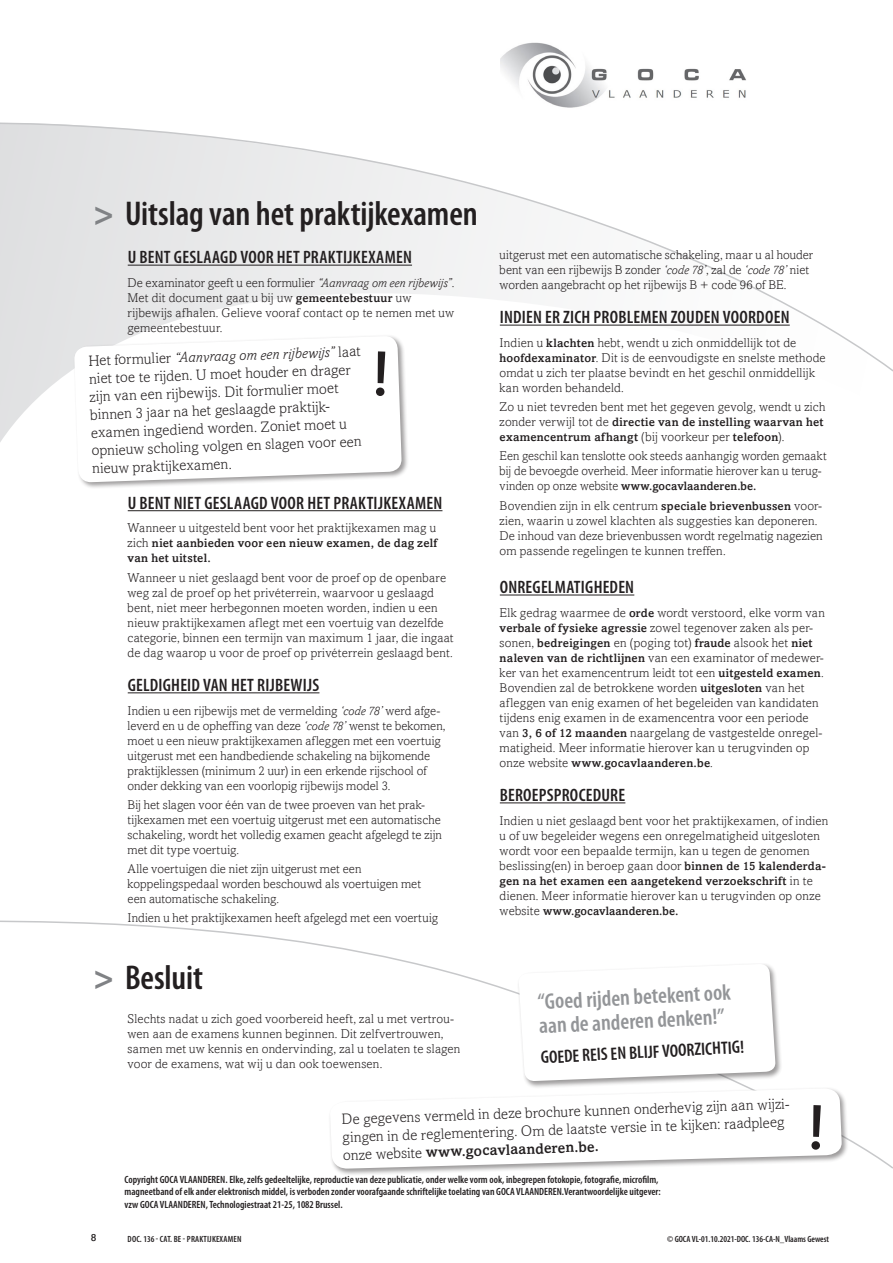
<style>
.page{position:relative;width:893px;height:1263px;background:#fff}
.page>*{position:absolute;margin:0;border:0;box-sizing:border-box;transform-origin:0 0}
.Titel1_Myr{font:600 condensed 34.5px "Myriad Pro";letter-spacing:-.005em;color:#231f20}
.Bodytxt{font:600 condensed 22.5px/24px "Myriad Pro";color:#939598}
.titel2{font:600 condensed 18px "Myriad Pro";letter-spacing:.01em;color:#231f20}
.Bodytxt-2{font:600 condensed 18px "Myriad Pro";letter-spacing:.01em;color:#231f20}
.Let_op_kader{font:300 15px/18px "Amasis";color:#231f20}
.Bodytxt-3{font:300 12.75px/15px "Amasis";letter-spacing:.01em;color:#231f20}
.Bodytxt-4{font:500 12px/15px "Amasis";letter-spacing:.02em;color:#231f20}
.t1{font:600 condensed 10.5px/12.6px "Myriad Pro";color:#231f20}
.t2{font:500 10.5px "Amasis";color:#231f20}
.t3{font:600 condensed 9px "Myriad Pro";color:#231f20}
.t4{font:600 condensed 9px "Myriad Pro";letter-spacing:.02em;color:#231f20}
.s1{font-weight:700;font-stretch:normal;color:#808285}
.s2{font-style:italic}
.s3{font-weight:500;font-size:12px}
.s4{font-weight:300;font-size:12.75px}
.s5{font-weight:500}
</style>
<div class="page">
<img style="left:500px;top:42px;width:246px;height:66px">
<svg style="left:0;top:373px;width:68px;height:69px"></svg>
<svg style="left:0;top:122px;width:893px;height:251px"></svg>
<svg style="left:0;top:920px;width:893px;height:249px"></svg>
<hr style="left:128px;top:265px;width:284px;height:1px;background:#231f20">
<hr style="left:128px;top:510px;width:314px;height:1px;background:#231f20">
<hr style="left:128px;top:692px;width:191px;height:1px;background:#231f20">
<hr style="left:500px;top:325px;width:290px;height:1px;background:#231f20">
<hr style="left:500px;top:594px;width:134px;height:1px;background:#231f20">
<hr style="left:500px;top:802px;width:125px;height:1px;background:#231f20">
<div style="left:73px;top:335px;width:336px;height:155px;background:#231f20;opacity:.45"></div>
<svg style="left:74px;top:336px;width:328px;height:147px"></svg>
<div style="left:517px;top:963px;width:266px;height:125px;background:#231f20;opacity:.45"></div>
<svg style="left:518px;top:963px;width:258px;height:118px"></svg>
<div style="left:328px;top:1087px;width:521px;height:89px;background:#231f20;opacity:.45"></div>
<svg style="left:376px;top:351px;width:10px;height:45px"></svg>
<svg style="left:330px;top:1088px;width:512px;height:81px"></svg>
<p class="Titel1_Myr" style="left:94px;top:192px;width:386px"><span class="s1">&gt;</span> Uitslag van het praktijkexamen</p>
<p class="titel2" style="left:128px;top:246px;width:286px">U BENT GESLAAGD VOOR HET PRAKTIJKEXAMEN</p>
<p class="Bodytxt-3" style="left:128px;top:275px;width:328px">De examinator geeft u een formulier <span class="s2">“Aanvraag om een rijbewijs”</span>.<br>Met dit document gaat u bij uw <span class="s3">gemeentebestuur</span> uw rijbewijs afhalen. Gelieve vooraf contact op te nemen met uw gemeentebestuur.</p>
<p class="Let_op_kader" style="left:88px;top:351px;width:274px;rotate:-2deg">Het formulier <span class="s2">“Aanvraag om een rijbewijs”</span> laat niet toe te rijden. U moet houder en drager zijn van een rijbewijs. Dit formulier moet binnen 3 jaar na het geslaagde praktijk&shy;examen ingediend worden. Zoniet moet u opnieuw scholing volgen en slagen voor een nieuw praktijkexamen.</p>
<p class="titel2" style="left:128px;top:492px;width:316px">U BENT NIET GESLAAGD VOOR HET PRAKTIJKEXAMEN</p>
<p class="Bodytxt-3" style="left:128px;top:521px;width:310px">Wanneer u uitgesteld bent voor het praktijkexamen mag u</p>
<p class="Bodytxt-4" style="left:128px;top:536px;width:311px"><span class="s4">zich</span> niet aanbieden voor een nieuw examen, de dag zelf van het uitstel.</p>
<p class="Bodytxt-3" style="left:128px;top:570px;width:328px">Wanneer u niet geslaagd bent voor de proef op de openbare weg zal de proef op het privéterrein, waarvoor u geslaagd bent, niet meer herbegonnen moeten worden, indien u een nieuw praktijkexamen aflegt met een voertuig van dezelfde categorie, binnen een termijn van maximum 1 jaar, die ingaat de dag waarop u voor de proef op privéterrein geslaagd bent.</p>
<p class="titel2" style="left:128px;top:674px;width:193px">GELDIGHEID VAN HET RIJBEWIJS</p>
<p class="Bodytxt-3" style="left:128px;top:703px;width:320px">Indien u een rijbewijs met de vermelding <span class="s2">‘code 78’</span> werd afge&shy;leverd en u de opheffing van deze <span class="s2">‘code 78’</span> wenst te bekomen, moet u een nieuw praktijkexamen afleggen met een voertuig uitgerust met een handbediende schakeling na bijkomende praktijklessen (minimum 2 uur) in een erkende rijschool of onder dekking van een voorlopig rijbewijs model 3.</p>
<p class="Bodytxt-3" style="left:128px;top:797px;width:316px">Bij het slagen voor één van de twee proeven van het prak&shy;tijkexamen met een voertuig uitgerust met een automatische schakeling, wordt het volledig examen geacht afgelegd te zijn met dit type voertuig.</p>
<p class="Bodytxt-3" style="left:128px;top:861px;width:295px">Alle voertuigen die niet zijn uitgerust met een koppelingspedaal worden beschouwd als voertuigen met een automatische schakeling.</p>
<p class="Bodytxt-3" style="left:128px;top:910px;width:312px">Indien u het praktijkexamen heeft afgelegd met een voertuig</p>
<p class="Bodytxt-3" style="left:500px;top:247px;width:315px">uitgerust met een automatische schakeling, maar u al houder bent van een rijbewijs B zonder <span class="s2">‘code 78’</span>, zal de <span class="s2">‘code 78’</span> niet worden aangebracht op het rijbewijs B + code 96 of BE.</p>
<p class="titel2" style="left:500px;top:306px;width:291px">INDIEN ER ZICH PROBLEMEN ZOUDEN VOORDOEN</p>
<p class="Bodytxt-3" style="left:500px;top:335px;width:327px">Indien u <span class="s3">klachten</span> hebt, wendt u zich onmiddellijk tot de <span class="s3">hoofdexaminator</span>. Dit is de eenvoudigste en snelste methode omdat u zich ter plaatse bevindt en het geschil onmiddellijk kan worden behandeld.</p>
<p class="Bodytxt-3" style="left:500px;top:399px;width:327px">Zo u niet tevreden bent met het gegeven gevolg, wendt u zich</p>
<p class="Bodytxt-4" style="left:500px;top:414px;width:325px"><span class="s4">zonder verwijl tot de</span> directie van de instelling waarvan het examencentrum afhangt <span class="s4">(bij voorkeur per</span> telefoon<span class="s4">).</span></p>
<p class="Bodytxt-3" style="left:500px;top:448px;width:328px">Een geschil kan tenslotte ook steeds aanhangig worden gemaakt bij de bevoegde overheid. Meer informatie hierover kan u terug-</p>
<p class="Bodytxt-4" style="left:500px;top:479px;width:258px"><span class="s4">vinden op onze website</span> www.gocavlaanderen.be.</p>
<p class="Bodytxt-3" style="left:500px;top:498px;width:325px">Bovendien zijn in elk centrum <span class="s3">speciale brievenbussen</span> voor&shy;zien, waarin u zowel klachten als suggesties kan deponeren.<br>De inhoud van deze brievenbussen wordt regelmatig nagezien om passende regelingen te kunnen treffen.</p>
<p class="Bodytxt-2" style="left:500px;top:576px;width:136px">ONREGELMATIGHEDEN</p>
<p class="Bodytxt-3" style="left:500px;top:605px;width:327px">Elk gedrag waarmee de <span class="s3">orde</span> wordt verstoord, elke vorm van <span class="s3">verbale of fysieke agressie</span> zowel tegenover zaken als per&shy;sonen, <span class="s3">bedreigingen</span> en (poging tot) <span class="s3">fraude</span> alsook het <span class="s3">niet naleven van de richtlijnen</span> van een examinator of medewer&shy;ker van het examencentrum leidt tot een <span class="s3">uitgesteld examen</span>.<br>Bovendien zal de betrokkene worden <span class="s3">uitgesloten</span> van het afleggen van enig examen of het begeleiden van kandidaten tijdens enig examen in de examencentra voor een periode van <span class="s3">3, 6 of 12 maanden</span> naargelang de vastgestelde onregel&shy;matigheid. Meer informatie hierover kan u terugvinden op</p>
<p class="Bodytxt-4" style="left:500px;top:755px;width:215px"><span class="s4">onze website</span> www.gocavlaanderen.be<span class="s4">.</span></p>
<p class="titel2" style="left:500px;top:784px;width:127px">BEROEPSPROCEDURE</p>
<p class="Bodytxt-3" style="left:500px;top:813px;width:330px">Indien u niet geslaagd bent voor het praktijkexamen, of indien u of uw begeleider wegens een onregelmatigheid uitgesloten wordt voor een bepaalde termijn, kan u tegen de genomen beslissing(en) in beroep gaan door <span class="s3">binnen de 15 kalenderda-</span></p>
<p class="Bodytxt-4" style="left:500px;top:873px;width:315px">gen na het examen een aangetekend verzoekschrift <span class="s4">in te</span></p>
<p class="Bodytxt-3" style="left:500px;top:888px;width:323px">dienen. Meer informatie hierover kan u terugvinden op onze</p>
<p class="Bodytxt-4" style="left:500px;top:903px;width:180px"><span class="s4">website</span> www.gocavlaanderen.be.</p>
<p class="Titel1_Myr" style="left:94px;top:956px;width:111px"><span class="s1">&gt;</span> Besluit</p>
<p class="Bodytxt-3" style="left:128px;top:1011px;width:334px">Slechts nadat u zich goed voorbereid heeft, zal u met vertrou&shy;wen aan de examens kunnen beginnen. Dit zelfvertrouwen, samen met uw kennis en ondervinding, zal u toelaten te slagen voor de examens, wat wij u dan ook toewensen.</p>
<p class="Bodytxt" style="left:537px;top:989px;width:195px;rotate:-3deg">“Goed rijden betekent ook aan de anderen denken!”</p>
<p class="titel2" style="left:540px;top:1046px;width:205px;rotate:-3deg">GOEDE REIS EN BLIJF VOORZICHTIG!</p>
<p class="Let_op_kader" style="left:341px;top:1110px;width:452px;rotate:-2deg">De gegevens vermeld in deze brochure kunnen onderhevig zijn aan wijzi&shy;gingen in de reglementering. Om de laatste versie in te kijken: raadpleeg onze website <span class="s5">www.gocavlaanderen.be.</span></p>
<p class="t1" style="left:125px;top:1172px;width:538px">Copyright GOCA VLAANDEREN. Elke, zelfs gedeeltelijke, reproductie van deze publicatie, onder welke vorm ook, inbegrepen fotokopie, fotografie, microfilm, magneetband of elk ander elektronisch middel, is verboden zonder voorafgaande schriftelijke toelating van GOCA VLAANDEREN.Verantwoordelijke uitgever: vzw GOCA VLAANDEREN, Technologiestraat 21-25, 1082 Brussel.</p>
<p class="t2" style="left:91px;top:1231px;width:7px">8</p>
<p class="t4" style="left:128px;top:1233px;width:115px">DOC. 136 - CAT. BE - PRAKTIJKEXAMEN</p>
<p class="t3" style="left:667px;top:1233px;width:164px">© GOCA VL-01.10.2021-DOC. 136-CA-N_Vlaams Gewest</p>
</div>
